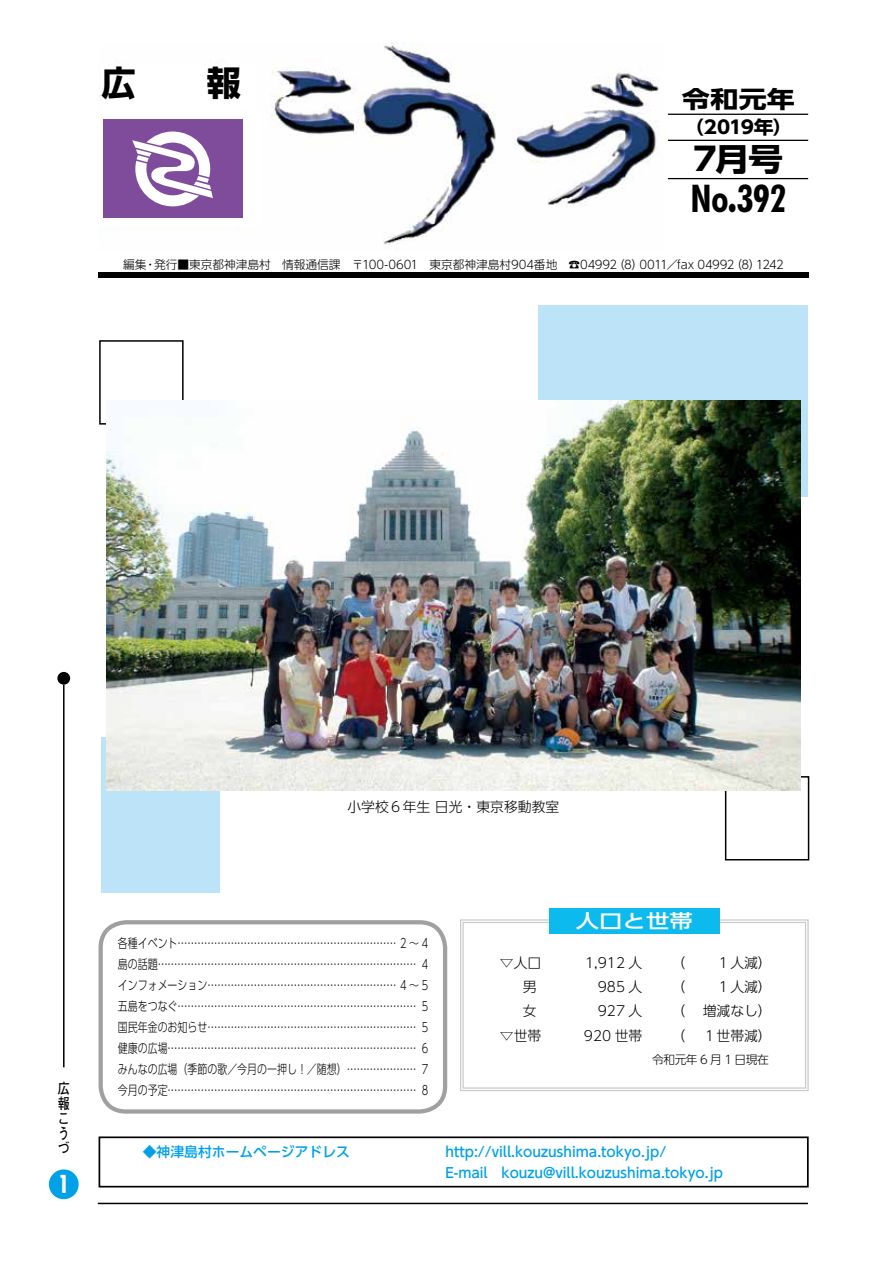
<style>
.page{position:relative;width:893px;height:1263px;background:#fff}
.page>*{position:absolute;margin:0;border:0;box-sizing:border-box;transform-origin:0 0}
.t1{font:700 condensed 38.25px "Futura BT";color:#000}
.t2{font:700 34.5px "UD Shin Go Pro";color:#000}
.t3{font:700 31.5px "UD Shin Go Pro";color:#000;scale:1.11 1}
.t4{font:700 condensed 25.5px "Futura BT";color:#fff}
.t5{font:700 23.4px "UD Shin Go Pro";color:#000;scale:1.2 1}
.t6{font:500 18.75px "UD Shin Go Pro";color:#fff;scale:1.25 1}
.t7{font:700 18px "UD Shin Go Pro";letter-spacing:-.025em;color:#000;scale:1.1 1}
.t8{font:700 14.85px/14.9px "Futo Go B101 Pro";color:#000;scale:.8 1}
.t9{font:500 13.8px "UD Shin Go Pro";color:#00a0e9}
.t10{font:300 13.8px "UD Shin Go Pro";color:#000}
.t11{font:300 12.75px/21px "UD Shin Go Pro";color:#000;text-align:justify;scale:.78 1}
.t12{font:300 11.7px "UD Shin Go Pro";letter-spacing:-.01em;color:#000}
.s1{font-size:49.8px}
</style>
<div class="page">
<hr style="left:98px;top:1203px;width:710px;height:1px;background:#000">
<hr style="left:63px;top:685px;width:2px;height:382px;background:#000">
<div style="left:57px;top:672px;width:13px;height:13px;background:#000;border-radius:50%"></div>
<div style="left:49px;top:1169px;width:30px;height:30px;background:#00a1e6;border-radius:50%"></div>
<img style="left:99px;top:43px;width:560px;height:202px">
<div style="left:101px;top:65px;width:153px;height:44px;background:#fff"></div>
<div style="left:88px;top:111px;width:170px;height:115px;background:#fff"></div>
<div style="left:103px;top:119px;width:140px;height:99px;background:#7e4c9b"></div>
<svg style="left:132px;top:132px;width:81px;height:74px"></svg>
<hr style="left:668px;top:114px;width:140px;height:1px;background:#000">
<hr style="left:668px;top:140px;width:140px;height:1px;background:#000">
<hr style="left:668px;top:178px;width:140px;height:1px;background:#000">
<div style="left:99px;top:272px;width:710px;height:5px;background:#000"></div>
<div style="left:99px;top:920px;width:348px;height:194px;border:4px solid #9fa0a0;border-radius:26px"></div>
<svg style="left:460px;top:919px;width:349px;height:172px"></svg>
<div style="left:462px;top:922px;width:344px;height:167px;border:1px solid #c9caca"></div>
<div style="left:549px;top:908px;width:170px;height:26px;background:#0cbaed"></div>
<div style="left:99px;top:1136px;width:710px;height:51px;border:2px solid #000"></div>
<div style="left:99px;top:340px;width:85px;height:85px;border:2px solid #000"></div>
<div style="left:725px;top:776px;width:84px;height:84px;border:2px solid #000"></div>
<div style="left:538px;top:305px;width:269px;height:192px;background:#bce3f8"></div>
<div style="left:101px;top:737px;width:118px;height:156px;background:#bce3f8"></div>
<img style="left:106px;top:400px;width:694px;height:390px">
<h2 class="t2" style="left:101px;top:54px;width:141px">広　　報</h2>
<h3 class="t5" style="left:682px;top:80px;width:96px">令和元年</h3>
<h3 class="t7" style="left:684px;top:112px;width:100px">（2019年(</h3>
<h3 class="t3" style="left:694px;top:134px;width:82px">7月号</h3>
<h1 class="t1" style="left:690px;top:175px;width:98px">No<span class="s1">.</span>392</h1>
<p class="t12" style="left:613px;top:255px;width:32px">（8）</p>
<p class="t12" style="left:730px;top:255px;width:32px">)8(</p>
<p class="t12" style="left:123px;top:255px;width:25px">編集</p>
<p class="t12" style="left:154px;top:255px;width:465px">発行■東京都神津島村　情報通信課　〒100-0601　東京都神津島村904番地　☎04992</p>
<p class="t12" style="left:639px;top:255px;width:97px">0011／fax 04992</p>
<p class="t12" style="left:756px;top:255px;width:30px">1242</p>
<p class="t12" style="left:145px;top:255px;width:13px">・</p>
<p class="t8" style="left:58px;top:1079px;width:16px">広報こうづ</p>
<h3 class="t4" style="left:58px;top:1169px;width:13px">1</h3>
<p class="t10" style="left:347px;top:795px;width:213px">小学校６年生日光・東京移動教室</p>
<p class="t11" style="left:118px;top:932px;width:399px">各種イベント.................................................................. 2 ~ 4島の話題.............................................................................. 4インフォメーション......................................................... 4 ~ 5五島をつなぐ........................................................................ 5国民年金のお知らせ............................................................... 5健康の広場........................................................................... 6みんなの広場（季節の歌／今月の一押し！／随想(..................... 7今月の予定........................................................................... 8</p>
<h3 class="t6" style="left:576px;top:906px;width:95px">人口と世帯</h3>
<p class="t10" style="left:500px;top:951px;width:43px">▽人口</p>
<p class="t10" style="left:585px;top:951px;width:59px">1,912 人</p>
<p class="t10" style="left:672px;top:951px;width:15px">（</p>
<p class="t10" style="left:716px;top:951px;width:57px">１人減(</p>
<p class="t10" style="left:523px;top:975px;width:15px">男</p>
<p class="t10" style="left:598px;top:975px;width:46px">985 人</p>
<p class="t10" style="left:672px;top:975px;width:15px">（</p>
<p class="t10" style="left:716px;top:975px;width:57px">１人減(</p>
<p class="t10" style="left:523px;top:1000px;width:15px">女</p>
<p class="t10" style="left:598px;top:1000px;width:46px">927 人</p>
<p class="t10" style="left:672px;top:1000px;width:15px">（</p>
<p class="t10" style="left:703px;top:1000px;width:71px">増減なし(</p>
<p class="t10" style="left:500px;top:1024px;width:43px">▽世帯</p>
<p class="t10" style="left:584px;top:1024px;width:60px">920 世帯</p>
<p class="t10" style="left:672px;top:1024px;width:15px">（</p>
<p class="t10" style="left:703px;top:1024px;width:71px">１世帯減(</p>
<p class="t12" style="left:652px;top:1049px;width:118px">令和元年 6 月 1 日現在</p>
<p class="t9" style="left:143px;top:1140px;width:209px">◆神津島村ホームページアドレス</p>
<p class="t9" style="left:445px;top:1140px;width:222px">http://vill.kouzushima.tokyo.jp/</p>
<p class="t9" style="left:445px;top:1161px;width:44px">E-mail</p>
<p class="t9" style="left:502px;top:1161px;width:223px">kouzu@vill.kouzushima.tokyo.jp</p>
</div>
